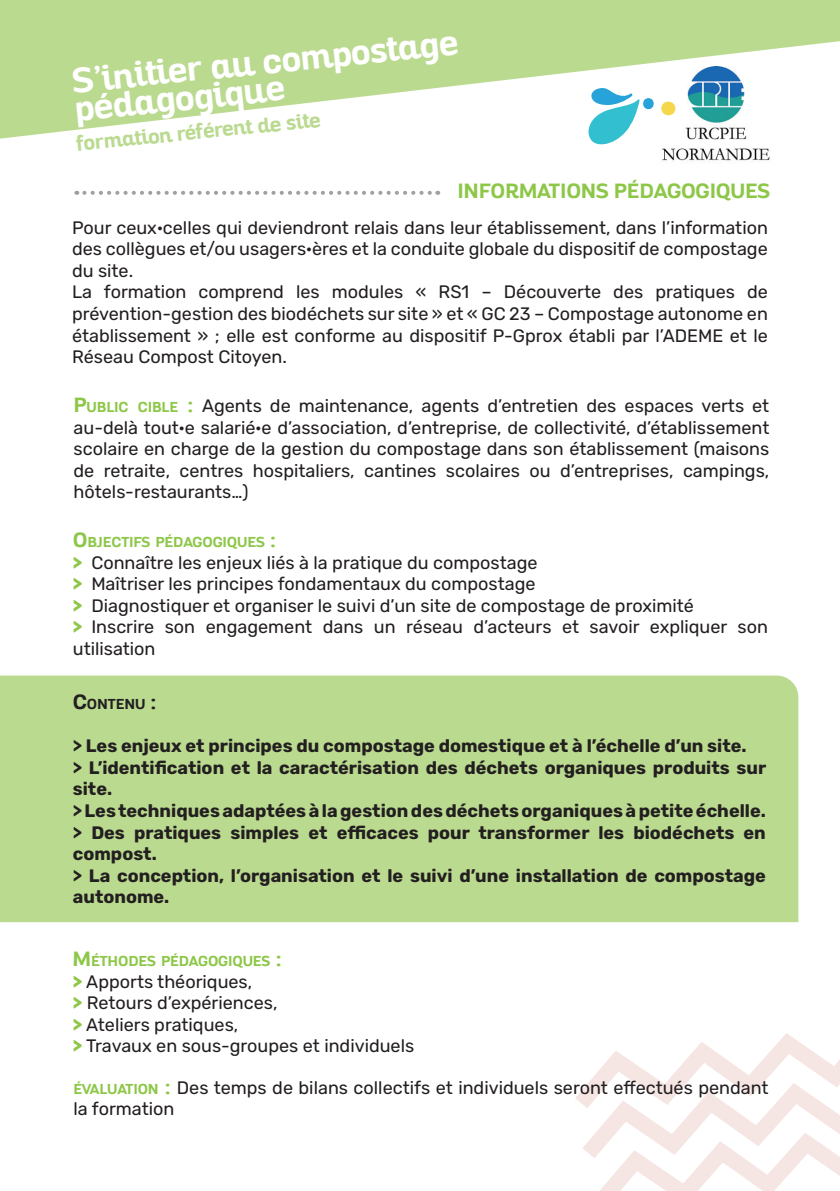
<style>
.page{position:relative;width:840px;height:1191px;background:#fff}
.page>*{position:absolute;margin:0;border:0;box-sizing:border-box;transform-origin:0 0}
.t1{font:700 34px/27.8px "Altair";color:#fff}
.t2{font:700 20px "Altair";color:#8dc748}
.t3{font:700 20px "Altair";color:#bada90}
.t4{font:18px/21.6px "Rubik";color:#231f20}
.t5{font:700 18px/21.6px "Rubik";color:#231f20}
.t6{font:700 14px "Altair";color:#8dc748}
.t7{font:700 14px "Altair";color:#231f20}
.s1{font-family:"Altair";font-weight:700;font-size:20px;color:#8dc748}
.s2{font-family:"Altair";font-weight:700;font-size:14px;color:#8dc748}
.s3{font-size:20px}
.s4{font-weight:800;color:#8dc748}
</style>
<div class="page">
<svg style="left:0;top:0;width:839px;height:139px;fill:#bada90"></svg>
<div style="left:0;top:675px;width:797px;height:247px;background:#bada90"></div>
<svg style="left:575px;top:1033px;width:264px;height:158px"></svg>
<svg style="left:84px;top:191px;width:354px;height:4px"></svg>
<img style="left:654px;top:66px;width:123px;height:95px">
<svg style="left:661px;top:102px;width:14px;height:13px"></svg>
<svg style="left:587px;top:87px;width:68px;height:58px"></svg>
<h1 class="t1" style="left:71px;top:68px;width:389px;rotate:-6deg">S’initier au compostage pédagogique</h1>
<p class="t3" style="left:75px;top:132px;width:246px;rotate:-6deg">formation référent de site</p>
<p class="t2" style="left:457px;top:178px;width:314px">INFORMATIONS PÉDAGOGIQUES</p>
<p class="t4" style="left:72px;top:217px;width:697px">Pour ceux·celles qui deviendront relais dans leur établissement, dans l’information des collègues et/ou usagers·ères et la conduite globale du dispositif de compostage du site.<br>La formation comprend les modules « RS1 – Découverte des pratiques de prévention-gestion des biodéchets sur site » et « GC 23 – Compostage autonome en établissement » ; elle est conforme au dispositif P-Gprox établi par l’ADEME et le Réseau Compost Citoyen.</p>
<p class="t4" style="left:74px;top:395px;width:697px;text-align:justify"><span class="s1">P</span><span class="s2">UBLIC CIBLE</span> <span class="s1">:</span> Agents de maintenance, agents d’entretien des espaces verts et au-delà tout·e salarié·e d’association, d’entreprise, de collectivité, d’établissement scolaire en charge de la gestion du compostage dans son établissement (maisons de retraite, centres hospitaliers, cantines scolaires ou d’entreprises, campings, hôtels-restaurants…)</p>
<p class="t6" style="left:73px;top:533px;width:205px"><span class="s3">O</span>BJECTIFS PÉDAGOGIQUES <span class="s3">:</span></p>
<p class="t4" style="left:73px;top:552px;width:696px"><span class="s4">&gt;</span> Connaître les enjeux liés à la pratique du compostage<br><span class="s4">&gt;</span> Maîtriser les principes fondamentaux du compostage<br><span class="s4">&gt;</span> Diagnostiquer et organiser le suivi d’un site de compostage de proximité<br><span class="s4">&gt;</span> Inscrire son engagement dans un réseau d’acteurs et savoir expliquer son utilisation</p>
<p class="t7" style="left:73px;top:695px;width:85px"><span class="s3">C</span>ONTENU <span class="s3">:</span></p>
<p class="t5" style="left:73px;top:735px;width:694px">&gt; Les enjeux et principes du compostage domestique et à l’échelle d’un site.<br>&gt; L’identification et la caractérisation des déchets organiques produits sur site.<br>&gt; Les techniques adaptées à la gestion des déchets organiques à petite échelle. &gt; Des pratiques simples et efficaces pour transformer les biodéchets en compost.<br>&gt; La conception, l’organisation et le suivi d’une installation de compostage autonome.</p>
<p class="t6" style="left:73px;top:952px;width:210px"><span class="s3">M</span>ÉTHODES PÉDAGOGIQUES <span class="s3">:</span></p>
<p class="t4" style="left:73px;top:971px;width:343px"><span class="s4">&gt;</span> Apports théoriques,<br><span class="s4">&gt;</span> Retours d’expériences,<br><span class="s4">&gt;</span> Ateliers pratiques,<br><span class="s4">&gt;</span> Travaux en sous-groupes et individuels</p>
<p class="t4" style="left:74px;top:1077px;width:696px"><span class="s2">ÉVALUATION</span> <span class="s1">:</span> Des temps de bilans collectifs et individuels seront effectués pendant la formation</p>
</div>
